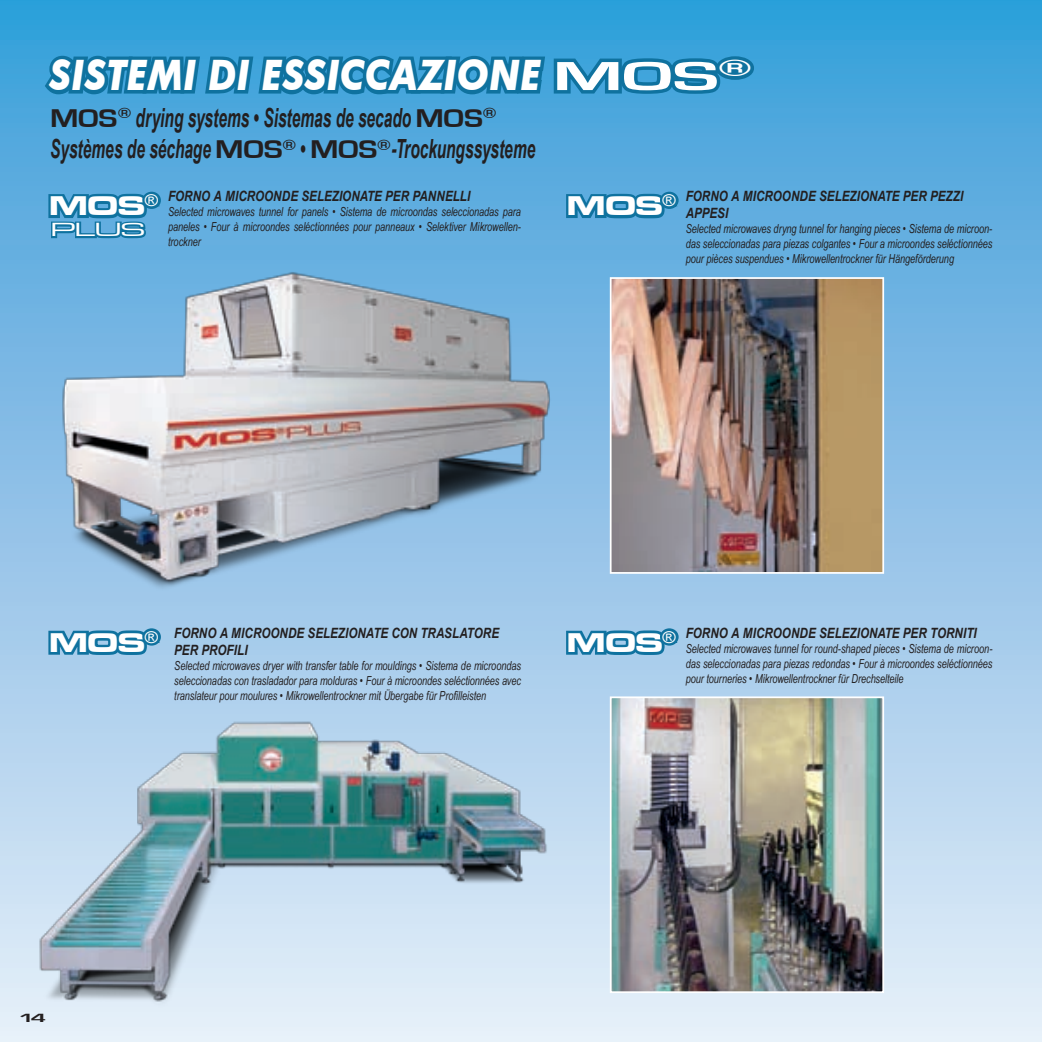
<style>
.page{position:relative;width:1042px;height:1042px;background:#fff}
.page>*{position:absolute;margin:0;border:0;box-sizing:border-box;transform-origin:0 0}
.t1{font:italic 700 42px "Futura BT";letter-spacing:.005em;color:#fff;scale:.9 1}
.t2{font:italic 700 26.43px/31.7px "Arial Narrow";letter-spacing:-.005em;color:#231f20;scale:.72 1}
.t3{font:19.6px "Microgramma D Medi Exte";color:#fff;scale:1.52 1}
.t4{font:italic 700 14.17px "Arial Narrow";letter-spacing:.005em;color:#231f20}
.t5{font:italic 12.42px/14.9px "Arial Narrow";letter-spacing:-.005em;color:#231f20;text-align:justify;scale:.9 1}
.t6{font:700 12.25px "Eurostile";color:#231f20;scale:2 1}
.s1{font-family:"Eurostile";font-style:normal}
.s2{font-family:"Microgramma D Bold Exte";font-weight:400;font-style:normal;font-size:28px;color:#fff}
.s3{font-family:"Arial";font-weight:400;font-style:normal;font-size:16.28px;color:#fff}
</style>
<div class="page">
<div style="left:0;top:0;width:1042px;height:1042px;background:linear-gradient(to bottom,#399cd9,#eaedf8)"></div>
<img style="left:678px;top:280px;width:203px;height:291px">
<div style="left:610px;top:277px;width:274px;height:297px;border:2px solid #fff"></div>
<img style="left:613px;top:699px;width:268px;height:291px">
<div style="left:610px;top:696px;width:274px;height:297px;border:2px solid #fff"></div>
<img style="left:30px;top:701px;width:536px;height:317px">
<svg style="left:39px;top:0;width:719px;height:149px;background:#359acf"></svg>
<svg style="left:563px;top:187px;width:120px;height:35px;background:#328bbb"></svg>
<svg style="left:46px;top:624px;width:119px;height:35px;background:#5099c0"></svg>
<svg style="left:563px;top:624px;width:120px;height:35px;background:#5199c0"></svg>
<svg style="left:46px;top:187px;width:119px;height:54px;background:#358dbd"></svg>
<img style="left:0;top:254px;width:678px;height:351px">
<h1 class="t1" style="left:50px;top:50px;width:782px">SISTEMI DI ESSICCAZIONE <span class="s1">MOS</span><sup>®</sup></h1>
<h2 class="t2" style="left:50px;top:100px;width:675px"><span class="s1">MOS</span><sup>®</sup> drying systems • Sistemas de secado <span class="s1">MOS</span><sup>®<br></sup>Systèmes de séchage <span class="s1">MOS</span><sup>®</sup> • <span class="s1">MOS</span><sup>®</sup>-Trockungssysteme</h2>
<p class="t4" style="left:50px;top:186px;width:216px"><span class="s2">MOS</span><span class="s3">®</span> FORNO A MICROON</p>
<p class="t4" style="left:282px;top:186px;width:59px">DE SELEZIONAT</p>
<p class="t4" style="left:374px;top:186px;width:48px">E PER PANN</p>
<p class="t4" style="left:445px;top:186px;width:15px">ELLI</p>
<p class="t4" style="left:567px;top:186px;width:216px"><span class="s2">MOS</span><span class="s3">®</span> FORNO A MICROON</p>
<p class="t4" style="left:799px;top:186px;width:59px">DE SELEZIONAT</p>
<p class="t4" style="left:892px;top:186px;width:61px">E PER PEZZI</p>
<p class="t5" style="left:168px;top:204px;width:394px">Selected microwaves tunnel for panels • Sistema de microondas seleccionadas para paneles • Four à microondes seléctionnées pour panneaux • Selektiver Mikrowellen&shy;trockner</p>
<p class="t4" style="left:686px;top:203px;width:38px">APPESI</p>
<p class="t5" style="left:686px;top:221px;width:342px">Selected microwaves dryng tunnel for hanging pieces • Sistema de microon&shy;das seleccionadas para piezas colgantes • Four a microondes seléctionnées pour pièces suspendues • Mikrowellentrockner für Hängeförderung</p>
<h3 class="t3" style="left:51px;top:217px;width:63px">PLUS</h3>
<p class="t4" style="left:50px;top:622px;width:222px"><span class="s2">MOS</span><span class="s3">®</span> FORNO A MICROON</p>
<p class="t4" style="left:288px;top:622px;width:59px">DE SELEZIONAT</p>
<p class="t4" style="left:380px;top:622px;width:21px">E CON</p>
<p class="t4" style="left:420px;top:622px;width:25px">TRASLATO</p>
<p class="t4" style="left:483px;top:622px;width:18px">RE</p>
<p class="t4" style="left:174px;top:639px;width:51px">PER PROFILI</p>
<p class="t5" style="left:174px;top:658px;width:387px">Selected microwaves dryer with transfer table for mouldings • Sistema de microondas seleccionadas con trasladador para molduras • Four à microondes seléctionnées avec translateur pour moulures • Mikrowellentrockner mit Übergabe für Profilleisten</p>
<p class="t4" style="left:567px;top:622px;width:216px"><span class="s2">MOS</span><span class="s3">®</span> FORNO A MICROON</p>
<p class="t4" style="left:799px;top:622px;width:59px">DE SELEZIONAT</p>
<p class="t4" style="left:892px;top:622px;width:70px">E PER TORNITI</p>
<p class="t5" style="left:686px;top:641px;width:342px">Selected microwaves tunnel for round-shaped pieces • Sistema de microon&shy;das seleccionadas para piezas redondas • Four à microondes seléctionnées pour tourneries • Mikrowellentrockner für Drechselteile</p>
<p class="t6" style="left:19px;top:1011px;width:15px">14</p>
</div>
